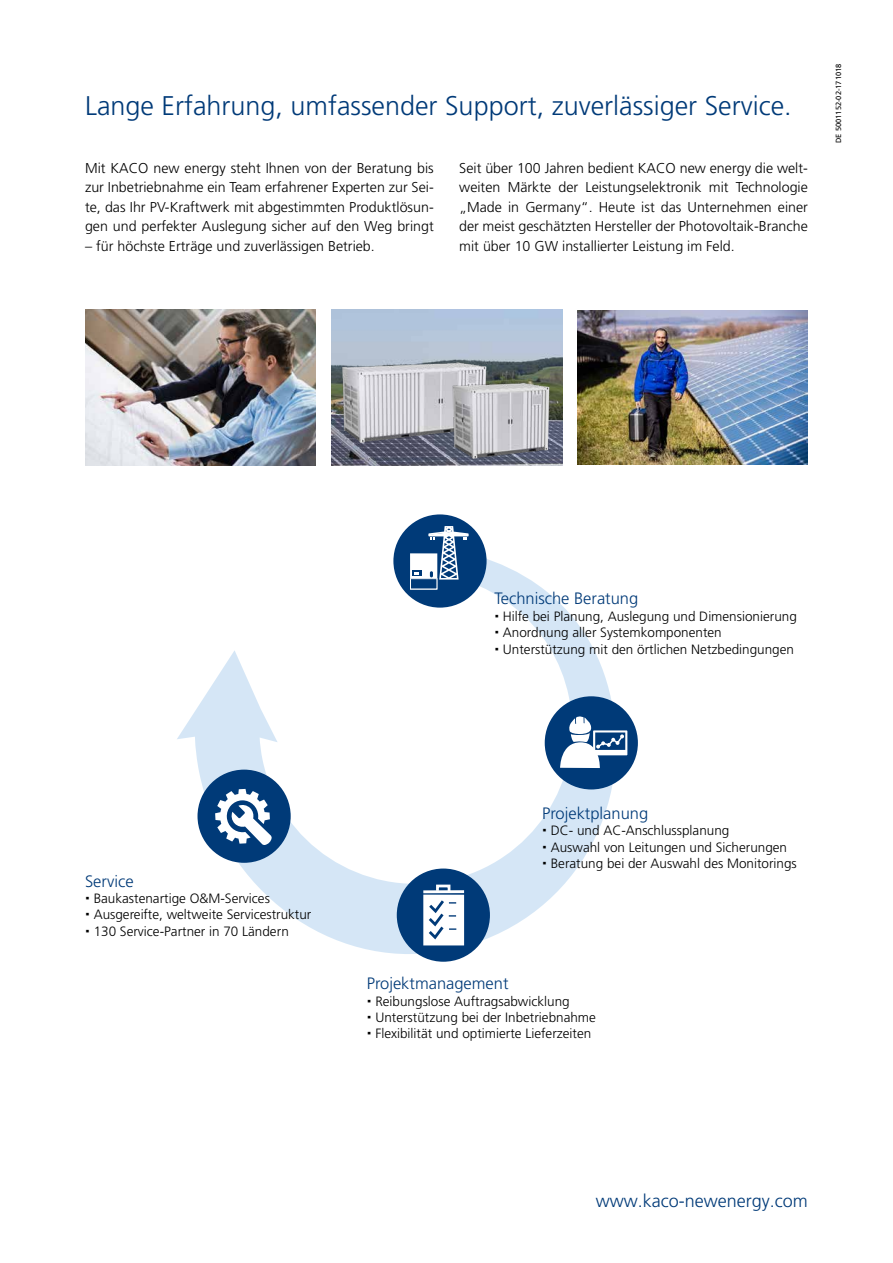
<style>
.page{position:relative;width:893px;height:1263px;background:#fff}
.page>*{position:absolute;margin:0;border:0;box-sizing:border-box;transform-origin:0 0}
.t1{font:300 27px "Frutiger LT Pro";color:#003a78}
.t2{font:300 18px "Frutiger LT Pro";color:#003a78}
.t3{font:300 16.5px "Frutiger LT Pro";color:#003a78}
.t4{font:300 14.25px/19.5px "Frutiger LT Pro";color:#000;text-align:justify}
.t5{font:300 13.5px/16.5px "Frutiger LT Pro";color:#000}
.t6{font:7.5px "Frutiger LT Pro";color:#000}
</style>
<div class="page">
<svg style="left:177px;top:559px;width:439px;height:395px"></svg>
<div style="left:397px;top:868px;width:93px;height:94px;background:#003a78;border-radius:50%"></div>
<div style="left:423px;top:895px;width:41px;height:50px;background:#fff"></div>
<div style="left:545px;top:696px;width:93px;height:93px;background:#003a78;border-radius:50%"></div>
<div style="left:198px;top:770px;width:93px;height:93px;background:#003a78;border-radius:50%"></div>
<svg style="left:215px;top:789px;width:57px;height:56px"></svg>
<hr style="left:423px;top:890px;width:41px;height:3px;background:#fff">
<svg style="left:426px;top:884px;width:30px;height:56px"></svg>
<svg style="left:560px;top:716px;width:67px;height:52px"></svg>
<div style="left:393px;top:514px;width:94px;height:94px;background:#003a78;border-radius:50%"></div>
<div style="left:410px;top:553px;width:27px;height:37px;background:#fff"></div>
<div style="left:410px;top:579px;width:27px;height:10px;background:#003a78"></div>
<div style="left:410px;top:578px;width:27px;height:11px;border:1px solid #fff"></div>
<div style="left:412px;top:570px;width:10px;height:6px;background:#003a78"></div>
<svg style="left:414px;top:572px;width:5px;height:3px"></svg>
<svg style="left:428px;top:526px;width:41px;height:54px"></svg>
<img style="left:332px;top:309px;width:231px;height:156px">
<img style="left:577px;top:310px;width:231px;height:154px">
<img style="left:85px;top:310px;width:231px;height:155px">
<img style="left:338px;top:358px;width:155px;height:92px">
<img style="left:393px;top:383px;width:213px;height:83px">
<h1 class="t1" style="left:85px;top:90px;width:708px">Lange Erfahrung, umfassender Support, zuverlässiger Service.</h1>
<p class="t4" style="left:85px;top:158px;width:350px">Mit KACO new energy steht Ihnen von der Beratung bis zur Inbetriebnahme ein Team erfahrener Experten zur Sei&shy;te, das Ihr PV-Kraftwerk mit abgestimmten Produktlösun&shy;gen und perfekter Auslegung sicher auf den Weg bringt</p>
<p class="t4" style="left:85px;top:236px;width:291px">– für höchste Erträge und zuverlässigen Betrieb.</p>
<p class="t4" style="left:459px;top:158px;width:350px">Seit über 100 Jahren bedient KACO new energy die welt&shy;weiten Märkte der Leistungselektronik mit Technologie „Made in Germany“. Heute ist das Unternehmen einer der meist geschätzten Hersteller der Photovoltaik-Branche mit über 10 GW installierter Leistung im Feld.</p>
<p class="t6" style="left:834px;top:143px;width:81px;rotate:-90deg">DE 5001152-02-171018</p>
<p class="t3" style="left:494px;top:589px;width:145px">Technische Beratung</p>
<p class="t5" style="left:503px;top:608px;width:295px">Hilfe bei Planung, Auslegung und Dimensionierung<br>Anordnung aller Systemkomponenten<br>Unterstützung mit den örtlichen Netzbedingungen</p>
<p class="t3" style="left:85px;top:872px;width:50px">Service</p>
<p class="t5" style="left:94px;top:890px;width:219px">Baukastenartige O&amp;M-Services<br>Ausgereifte, weltweite Servicestruktur<br>130 Service-Partner in 70 Ländern</p>
<p class="t3" style="left:542px;top:803px;width:108px">Projektplanung</p>
<p class="t5" style="left:551px;top:822px;width:248px">DC- und AC-Anschlussplanung<br>Auswahl von Leitungen und Sicherungen<br>Beratung bei der Auswahl des Monitorings</p>
<p class="t3" style="left:367px;top:974px;width:143px">Projektmanagement</p>
<p class="t5" style="left:375px;top:993px;width:222px">Reibungslose Auftragsabwicklung<br>Unterstützung bei der Inbetriebnahme<br>Flexibilität und optimierte Lieferzeiten</p>
<p class="t2" style="left:596px;top:1190px;width:214px">www.kaco-newenergy.com</p>
</div>
